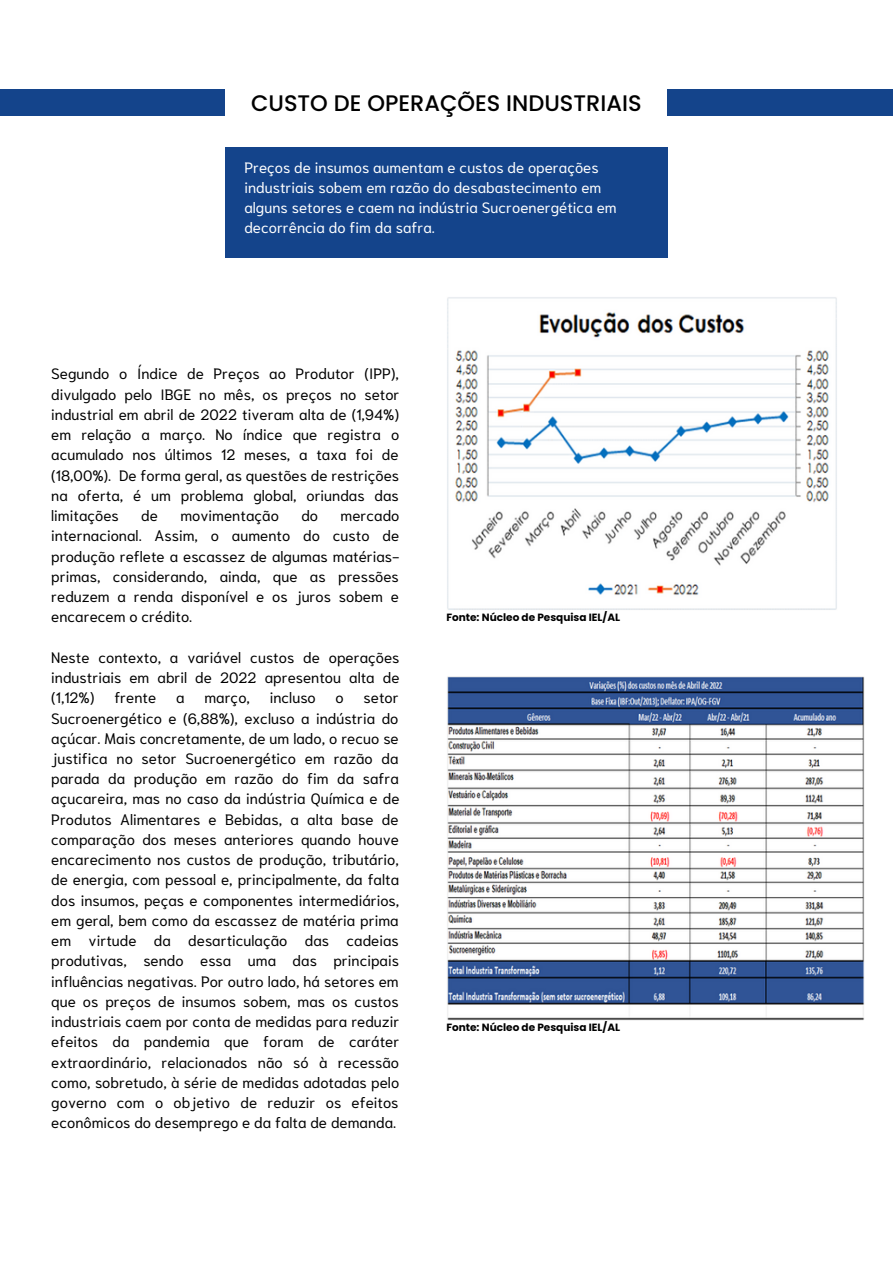
<style>
.page{position:relative;width:893px;height:1264px;background:#fff}
.page>*{position:absolute;margin:0;border:0;box-sizing:border-box;transform-origin:0 0}
.t1{font:500 22.5px "Poppins";color:#000}
.t2{font:15px/20.2px "Niramit";color:#000;text-align:justify}
.t3{font:15px/20.2px "Niramit";color:#fff}
.t4{font:700 10.5px "Poppins";color:#000}
</style>
<div class="page">
<div style="left:225px;top:148px;width:442px;height:110px;background:#14448b"></div>
<div style="left:0;top:89px;width:225px;height:27px;background:#14448b"></div>
<div style="left:667px;top:89px;width:225px;height:27px;background:#14448b"></div>
<img style="left:447px;top:297px;width:390px;height:313px">
<img style="left:447px;top:676px;width:417px;height:344px">
<h1 class="t1" style="left:251px;top:87px;width:392px">CUSTO DE OPERAÇÕES INDUSTRIAIS</h1>
<p class="t3" style="left:244px;top:156px;width:374px">Preços de insumos aumentam e custos de operações industriais sobem em razão do desabastecimento em alguns setores e caem na indústria Sucroenergética em decorrência do fim da safra.</p>
<p class="t2" style="left:51px;top:362px;width:350px">Segundo o Índice de Preços ao Produtor (IPP), divulgado pelo IBGE no mês, os preços no setor industrial em abril de 2022 tiveram alta de (1,94%) em relação a março. No índice que registra o acumulado nos últimos 12 meses, a taxa foi de (18,00%). De forma geral, as questões de restrições na oferta, é um problema global, oriundas das limitações</p>
<p class="t2" style="left:51px;top:504px;width:350px;text-indent:289px">mercado internacional. Assim, o aumento do custo de produção reflete a escassez de algumas matérias&shy;primas, considerando, ainda, que as pressões reduzem a renda disponível e os juros sobem e encarecem o crédito.</p>
<p class="t2" style="left:51px;top:646px;width:350px">Neste contexto, a variável custos de operações industriais em abril de 2022 apresentou alta de (1,12%)</p>
<p class="t2" style="left:141px;top:504px;width:18px">de</p>
<p class="t2" style="left:180px;top:504px;width:100px">movimentação</p>
<p class="t2" style="left:301px;top:504px;width:18px">do</p>
<p class="t2" style="left:114px;top:686px;width:43px">frente</p>
<p class="t2" style="left:176px;top:686px;width:10px">a</p>
<p class="t2" style="left:204px;top:686px;width:47px">março,</p>
<p class="t2" style="left:270px;top:686px;width:48px">incluso</p>
<p class="t2" style="left:335px;top:686px;width:10px">o</p>
<p class="t2" style="left:51px;top:686px;width:350px;text-indent:312px">setor Sucroenergético e (6,88%), excluso a indústria do açúcar. Mais concretamente, de um lado, o recuo se justifica no setor Sucroenergético em razão da parada da produção em razão do fim da safra açucareira, mas no caso da indústria Química e de Produtos Alimentares e Bebidas, a alta base de comparação dos meses anteriores quando houve encarecimento nos custos de produção, tributário, de energia, com pessoal e, principalmente, da falta dos insumos, peças e componentes intermediários, em geral, bem como da escassez de matéria prima em virtude da desarticulação das cadeias produtivas, sendo essa uma das principais influências negativas. Por outro lado, há setores em que os preços de insumos sobem, mas os custos industriais caem por conta de medidas para reduzir efeitos da pandemia que foram de caráter extraordinário, relacionados não só à recessão como, sobretudo, à série de medidas adotadas pelo governo com o objetivo de reduzir os efeitos econômicos do desemprego e da falta de demanda.</p>
<p class="t4" style="left:446px;top:609px;width:175px">Fonte: Núcleo de Pesquisa IEL/AL</p>
<p class="t4" style="left:446px;top:1019px;width:175px">Fonte: Núcleo de Pesquisa IEL/AL</p>
</div>
